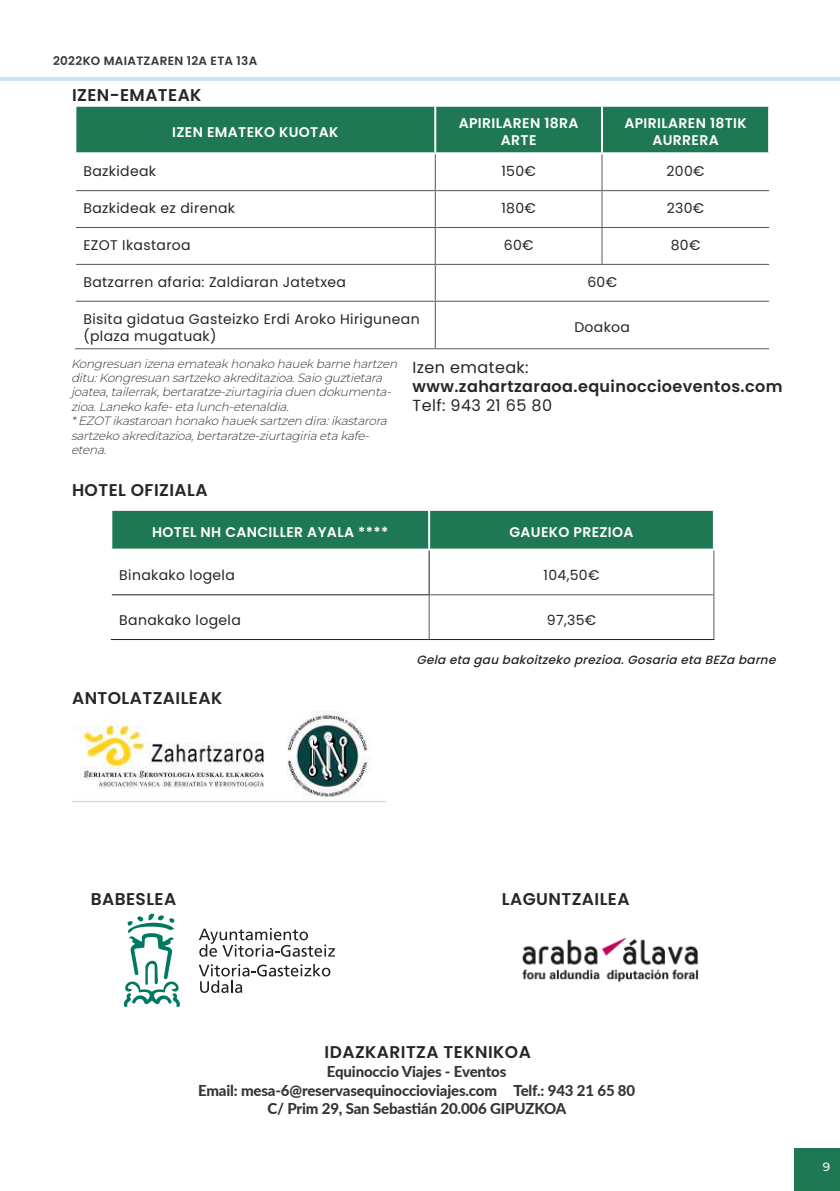
<style>
.page{position:relative;width:840px;height:1191px;background:#fff}
.page>*{position:absolute;margin:0;border:0;box-sizing:border-box;transform-origin:0 0}
.t1{font:600 17px "Poppins";letter-spacing:.025em;color:#282526}
.t2{font:600 16px "Poppins";letter-spacing:.025em;color:#282526}
.t3{font:16px "Poppins";letter-spacing:.025em;color:#282526}
.t4{font:800 15px/18.6px "Lato";letter-spacing:-.01em;color:#353534;text-align:center}
.t5{font:14px/16.8px "Poppins";letter-spacing:.025em;color:#282526}
.t6{font:600 14px/16.8px "Poppins";letter-spacing:.025em;color:#fff;text-align:center}
.t7{font:italic 300 12px/14.4px "Montserrat";color:#353534}
.t8{font:italic 500 12px "Poppins";color:#282526}
.t9{font:600 12px "Poppins";letter-spacing:.025em;color:#373737}
.t10{font:500 12px "Montserrat";color:#fff}
</style>
<div class="page">
<div style="left:794px;top:1148px;width:45px;height:43px;background:#1e7854"></div>
<hr style="left:0;top:77px;width:839px;height:4px;background:#cee1ff">
<div style="left:112px;top:511px;width:600px;height:37px;background:#1e7854"></div>
<svg style="left:112px;top:550px;width:601px;height:89px"></svg>
<hr style="left:428px;top:511px;width:2px;height:37px;background:#fff">
<hr style="left:713px;top:550px;width:1px;height:44px;background:#57585a">
<hr style="left:428px;top:595px;width:1px;height:44px;background:#57585a">
<hr style="left:713px;top:595px;width:1px;height:44px;background:#57585a">
<hr style="left:429px;top:594px;width:285px;height:1px;background:#57585a">
<hr style="left:111px;top:639px;width:318px;height:1px;background:#231f20">
<hr style="left:429px;top:639px;width:285px;height:1px;background:#231f20">
<hr style="left:428px;top:550px;width:1px;height:44px;background:#231f20">
<hr style="left:112px;top:594px;width:317px;height:1px;background:#231f20">
<img style="left:522px;top:937px;width:177px;height:45px">
<svg style="left:199px;top:928px;width:136px;height:28px"></svg>
<svg style="left:198px;top:964px;width:132px;height:29px"></svg>
<svg style="left:123px;top:913px;width:57px;height:94px"></svg>
<img style="left:72px;top:711px;width:314px;height:91px">
<div style="left:76px;top:107px;width:691px;height:45px;background:#1e7854"></div>
<svg style="left:76px;top:154px;width:692px;height:194px"></svg>
<hr style="left:434px;top:107px;width:2px;height:45px;background:#fff">
<hr style="left:600px;top:107px;width:2px;height:45px;background:#fff">
<hr style="left:434px;top:154px;width:1px;height:36px;background:#57585a">
<hr style="left:601px;top:154px;width:1px;height:36px;background:#57585a">
<hr style="left:434px;top:191px;width:1px;height:36px;background:#57585a">
<hr style="left:601px;top:191px;width:1px;height:36px;background:#57585a">
<hr style="left:434px;top:228px;width:1px;height:36px;background:#57585a">
<hr style="left:601px;top:228px;width:1px;height:36px;background:#57585a">
<hr style="left:434px;top:265px;width:1px;height:36px;background:#57585a">
<hr style="left:434px;top:302px;width:1px;height:46px;background:#57585a">
<hr style="left:76px;top:190px;width:359px;height:1px;background:#57585a">
<hr style="left:435px;top:190px;width:166px;height:1px;background:#57585a">
<hr style="left:76px;top:227px;width:359px;height:1px;background:#57585a">
<hr style="left:435px;top:227px;width:166px;height:1px;background:#57585a">
<hr style="left:601px;top:227px;width:167px;height:1px;background:#57585a">
<hr style="left:76px;top:264px;width:359px;height:1px;background:#57585a">
<hr style="left:435px;top:264px;width:166px;height:1px;background:#57585a">
<hr style="left:601px;top:264px;width:167px;height:1px;background:#57585a">
<hr style="left:76px;top:301px;width:359px;height:1px;background:#57585a">
<hr style="left:435px;top:301px;width:166px;height:1px;background:#57585a">
<hr style="left:601px;top:301px;width:167px;height:1px;background:#57585a">
<hr style="left:75px;top:348px;width:360px;height:1px;background:#57585a">
<hr style="left:435px;top:348px;width:166px;height:1px;background:#57585a">
<hr style="left:601px;top:348px;width:167px;height:1px;background:#57585a">
<hr style="left:601px;top:190px;width:167px;height:1px;background:#57585a">
<p class="t9" style="left:53px;top:54px;width:206px">2022KO MAIATZAREN 12A ETA 13A</p>
<h1 class="t1" style="left:72px;top:85px;width:131px">IZEN-EMATEAK</h1>
<p class="t6" style="left:172px;top:124px;width:167px">IZEN EMATEKO KUOTAK</p>
<p class="t6" style="left:458px;top:115px;width:121px">APIRILAREN 18RA<br>ARTE</p>
<p class="t6" style="left:624px;top:115px;width:124px">APIRILAREN 18TIK<br>AURRERA</p>
<p class="t5" style="left:83px;top:163px;width:74px">Bazkideak</p>
<p class="t5" style="left:501px;top:163px;width:36px">150€</p>
<p class="t5" style="left:666px;top:163px;width:40px">200€</p>
<p class="t5" style="left:83px;top:200px;width:153px">Bazkideak ez direnak</p>
<p class="t5" style="left:501px;top:200px;width:36px">180€</p>
<p class="t5" style="left:666px;top:200px;width:39px">230€</p>
<p class="t5" style="left:83px;top:237px;width:109px">EZOT Ikastaroa</p>
<p class="t5" style="left:503px;top:237px;width:31px">60€</p>
<p class="t5" style="left:670px;top:237px;width:31px">80€</p>
<p class="t5" style="left:83px;top:274px;width:264px">Batzarren afaria: Zaldiaran Jatetxea</p>
<p class="t5" style="left:587px;top:274px;width:31px">60€</p>
<p class="t5" style="left:83px;top:311px;width:337px">Bisita gidatua Gasteizko Erdi Aroko Hirigunean (plaza mugatuak)</p>
<p class="t5" style="left:574px;top:319px;width:57px">Doakoa</p>
<p class="t7" style="left:71px;top:356px;width:331px">Kongresuan izenaemateakhonako hauekbarnehartzen ditu:Kongresuan sartzeko akreditazioa.Saio guztietara joatea,tailerrak,bertaratze-ziurtagiriaduen dokumenta&shy;zioa.Laneko kafe-etalunch-etenaldia.<br>*EZOTikastaroan honako haueksartzen dira:ikastarora sartzeko akreditazioa,bertaratze-ziurtagiriaetakafe&shy;etena.</p>
<h1 class="t1" style="left:72px;top:480px;width:137px">HOTEL OFIZIALA</h1>
<h2 class="t3" style="left:412px;top:358px;width:117px">Izen emateak:</h2>
<h2 class="t2" style="left:412px;top:377px;width:371px">www.zahartzaraoa.equinoccioeventos.com</h2>
<h2 class="t3" style="left:412px;top:396px;width:141px">Telf: 943 21 65 80</h2>
<p class="t6" style="left:152px;top:524px;width:237px">HOTEL NH CANCILLER AYALA ****</p>
<p class="t6" style="left:509px;top:524px;width:126px">GAUEKO PREZIOA</p>
<p class="t5" style="left:119px;top:566px;width:117px">Binakako logela</p>
<p class="t5" style="left:543px;top:566px;width:57px">104,50€</p>
<p class="t5" style="left:119px;top:611px;width:123px">Banakako logela</p>
<p class="t5" style="left:546px;top:611px;width:51px">97,35€</p>
<h1 class="t1" style="left:72px;top:688px;width:152px">ANTOLATZAILEAK</h1>
<p class="t8" style="left:416px;top:653px;width:365px">Gela eta gau bakoitzekoprezioa.Gosaria eta BEZa barne</p>
<h1 class="t1" style="left:91px;top:889px;width:87px">BABESLEA</h1>
<h1 class="t1" style="left:501px;top:889px;width:129px">LAGUNTZAILEA</h1>
<h1 class="t1" style="left:324px;top:1042px;width:207px">IDAZKARITZA TEKNIKOA</h1>
<p class="t4" style="left:198px;top:1061px;width:438px">Equinoccio Viajes - Eventos<br>Email: mesa-6@reservasequinoccioviajes.com Telf.: 943 21 65 80<br>C/ Prim 29, San Sebastián 20.006 GIPUZKOA</p>
<p class="t10" style="left:822px;top:1158px;width:9px">9</p>
</div>
